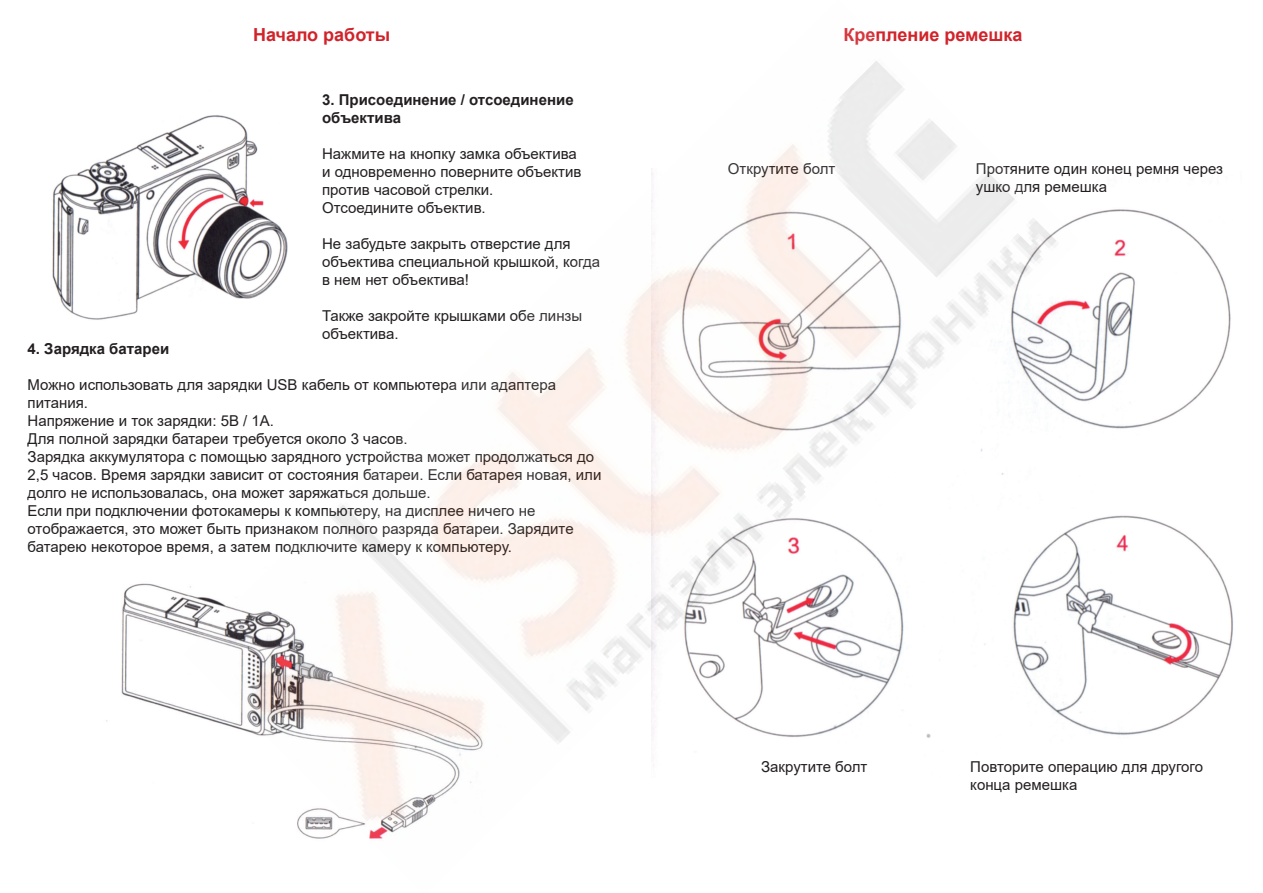
<style>
.page{position:relative;width:1263px;height:893px;background:#fff}
.page>*{position:absolute;margin:0;border:0;box-sizing:border-box;transform-origin:0 0}
.t1{font:700 18px "Arial";color:#d1232a}
.t2{font:15px/18px "Arial";color:#231f20}
.t3{font:700 15px/18px "Arial";color:#231f20}
</style>
<div class="page">
<img style="left:52px;top:125px;width:133px;height:195px">
<img style="left:106px;top:583px;width:79px;height:139px">
<img style="left:1078px;top:209px;width:155px;height:526px">
<img style="left:185px;top:61px;width:893px;height:778px">
<p class="t1" style="left:253px;top:22px;width:139px">Начало работы</p>
<p class="t3" style="left:322px;top:90px;width:253px">3. Присоединение / отсоединение объектива</p>
<p class="t2" style="left:322px;top:144px;width:261px">Нажмите на кнопку замка объектива и одновременно поверните объектив против часовой стрелки.<br>Отсоедините объектив.</p>
<p class="t2" style="left:322px;top:234px;width:279px">Не забудьте закрыть отверстие для объектива специальной крышкой, когда в нем нет объектива!</p>
<p class="t2" style="left:322px;top:306px;width:262px">Также закройте крышками обе линзы объектива.</p>
<p class="t3" style="left:28px;top:340px;width:143px">4. Зарядка батареи</p>
<p class="t2" style="left:28px;top:376px;width:575px">Можно использовать для зарядки USB кабель от компьютера или адаптера питания.<br>Напряжение и ток зарядки: 5В / 1А.<br>Для полной зарядки батареи требуется около 3 часов.<br>Зарядка аккумулятора с помощью зарядного устройства может продолжаться до 2,5 часов. Время зарядки зависит от состояния батареи. Если батарея новая, или долго не использовалась, она может заряжаться дольше.<br>Если при подключении фотокамеры к компьютеру, на дисплее ничего не отображается, это может быть признаком полного разряда батареи. Зарядите батарею некоторое время, а затем подключите камеру к компьютеру.</p>
<p class="t1" style="left:843px;top:22px;width:181px">Крепление ремешка</p>
<p class="t2" style="left:728px;top:160px;width:109px">Открутите болт</p>
<p class="t2" style="left:976px;top:160px;width:249px">Протяните один конец ремня через ушко для ремешка</p>
<p class="t2" style="left:761px;top:758px;width:108px">Закрутите болт</p>
<p class="t2" style="left:970px;top:758px;width:234px">Повторите операцию для другого конца ремешка</p>
</div>
